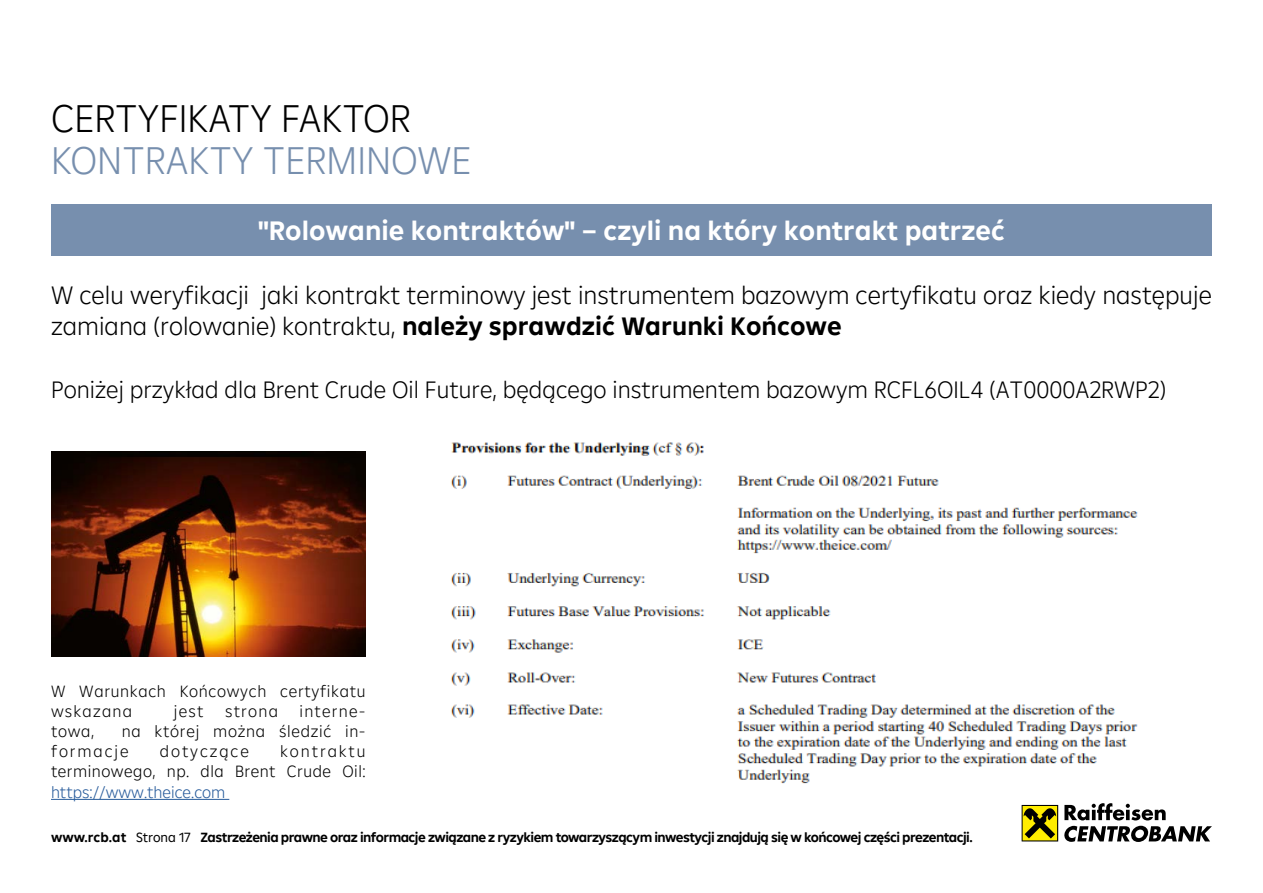
<style>
.page{position:relative;width:1263px;height:893px;background:#fff}
.page>*{position:absolute;margin:0;border:0;box-sizing:border-box;transform-origin:0 0}
.Headline__erste_Zeil{font:300 39px "Amalia";color:#778fae}
.Headline__erste_Zeil-2{font:300 39px "Amalia";color:#000}
.t1{font:700 27px "Amalia";color:#fff}
.t2{font:300 25.5px/30.6px "Amalia";color:#000}
.t3{font:300 24px "Amalia";color:#000}
.t4{font:300 16.5px/19.8px "Amalia";letter-spacing:.04em;color:#000}
.t5{font:300 16.5px "Amalia";color:#275b9b}
.t6{font:300 16.5px "Amalia";letter-spacing:.115em;color:#000}
.t7{font:300 16.5px "Amalia";letter-spacing:.075em;color:#000}
.t8{font:700 13.5px "Amalia";letter-spacing:-.04em;color:#000}
.s1{font-weight:700}
.s2{font-weight:400}
</style>
<div class="page">
<svg style="left:1022px;top:805px;width:36px;height:36px"></svg>
<div style="left:1022px;top:806px;width:35px;height:34px;background:#ffed00"></div>
<svg style="left:1023px;top:808px;width:33px;height:30px"></svg>
<svg style="left:1064px;top:803px;width:102px;height:17px"></svg>
<svg style="left:1064px;top:826px;width:148px;height:16px"></svg>
<div style="left:51px;top:204px;width:1161px;height:51px;background:#778fae"></div>
<hr style="left:51px;top:799px;width:178px;height:1px;background:#275b9b">
<img style="left:51px;top:451px;width:315px;height:206px">
<img style="left:450px;top:442px;width:688px;height:342px">
<p class="Headline__erste_Zeil-2" style="left:51px;top:93px;width:361px">CERTYFIKATY FAKTOR</p>
<p class="Headline__erste_Zeil" style="left:51px;top:135px;width:422px">KONTRAKTY TERMINOWE</p>
<p class="t1" style="left:258px;top:213px;width:748px">"Rolowanie kontraktów" – czyli na który kontrakt patrzeć</p>
<p class="t2" style="left:51px;top:279px;width:1162px">W celu weryfikacji jaki kontrakt terminowy jest instrumentem bazowym certyfikatu oraz kiedy następuje zamiana (rolowanie) kontraktu, <span class="s1">należy sprawdzić Warunki Końcowe</span></p>
<p class="t3" style="left:51px;top:374px;width:1116px">Poniżej przykład dla Brent Crude Oil Future, będącego instrumentem bazowym RCFL6OIL4 (AT0000A2RWP2)</p>
<p class="t4" style="left:51px;top:681px;width:316px">W Warunkach Końcowych certyfikatu wskazana</p>
<p class="t4" style="left:174px;top:701px;width:31px">jest</p>
<p class="t4" style="left:225px;top:701px;width:54px">strona</p>
<p class="t7" style="left:300px;top:701px;width:68px">interne-</p>
<p class="t4" style="left:51px;top:721px;width:316px;text-indent:71px">na której można śledzić in&shy;formacje</p>
<p class="t4" style="left:51px;top:721px;width:45px">towa,</p>
<p class="t4" style="left:51px;top:740px;width:316px;text-align:right">kontraktu<br>terminowego, np. dla Brent Crude Oil:</p>
<p class="t5" style="left:51px;top:782px;width:176px">https://www.theice.com</p>
<p class="t6" style="left:160px;top:740px;width:91px">dotyczące</p>
<p class="t8" style="left:51px;top:828px;width:923px">www.rcb.at <span class="s2">Strona 17</span> Zastrzeżenia prawne oraz informacje związane z ryzykiem towarzyszącym inwestycji znajdują się w końcowej części prezentacji.</p>
</div>
